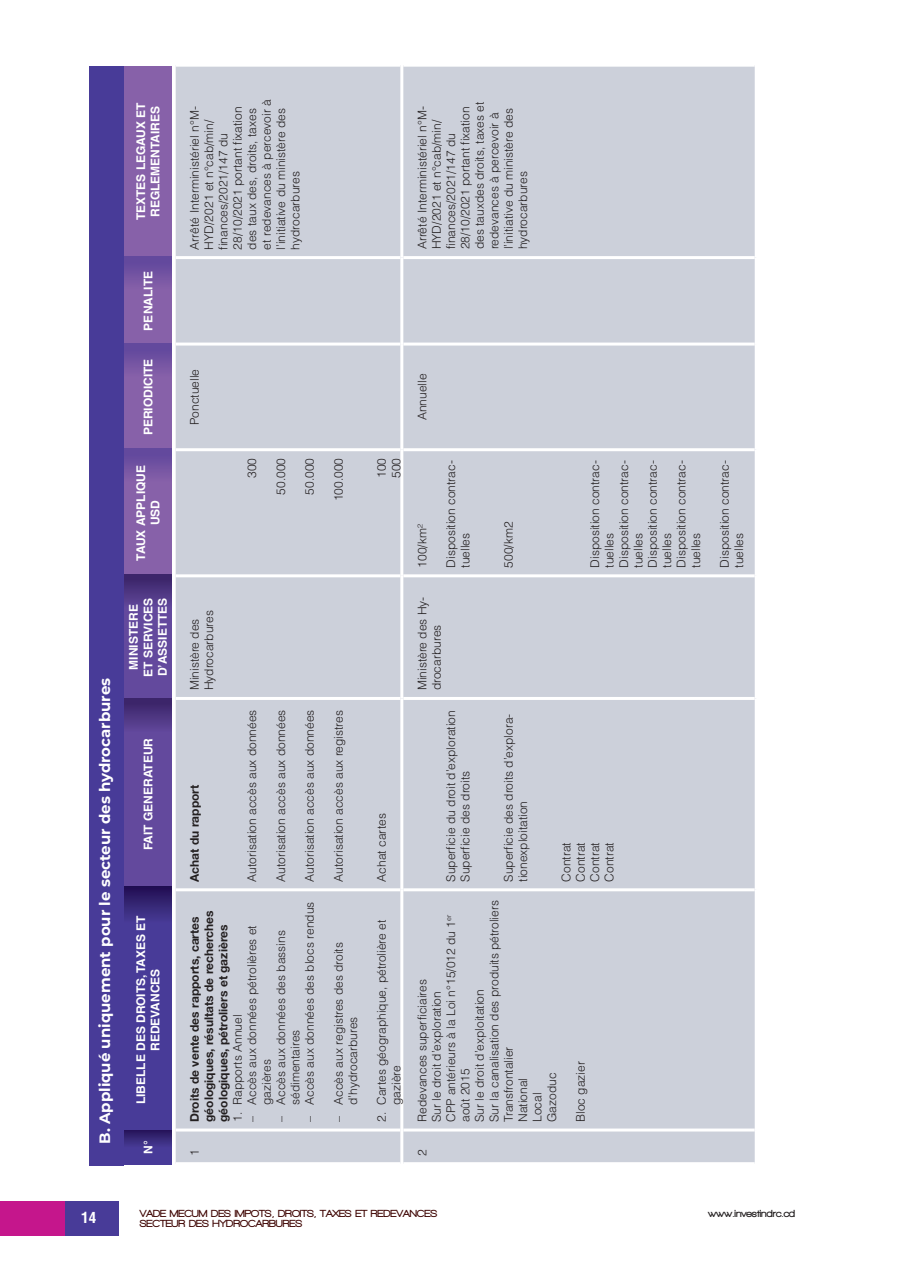
<style>
.page{position:relative;width:910px;height:1280px;background:#fff}
.page>*{position:absolute;margin:0;border:0;box-sizing:border-box;transform-origin:0 0}
.t1{font:700 15px "Montserrat";color:#fff}
.t2{font:700 condensed 15px "Helvetica CE";color:#fff}
.t3{font:300 12px/14.4px "Helvetica";color:#231f20}
.t4{font:700 12px/14.4px "Helvetica LT";color:#fff;text-align:center}
.t5{font:700 12px/14.4px "Helvetica Neue LT Std";color:#231f20}
.t6{font:900 10.5px/10.5px "Walkway";color:#3d0300}
.t7{font:900 10.5px "Walkway";color:#231f20}
</style>
<div class="page">
<div style="left:123px;top:869px;width:48px;height:296px;background:#483b98"></div>
<div style="left:123px;top:531px;width:48px;height:358px;background:#63499d"></div>
<div style="left:123px;top:66px;width:48px;height:508px;background:#8761a9"></div>
<div style="left:123px;top:1130px;width:48px;height:20px;background:linear-gradient(to bottom,#27165a,#493d9a)"></div>
<div style="left:123px;top:887px;width:48px;height:49px;background:linear-gradient(to bottom,#251357,#5045a6)"></div>
<div style="left:123px;top:574px;width:48px;height:50px;background:linear-gradient(to bottom,#3b2569,#6b51a8)"></div>
<div style="left:123px;top:699px;width:48px;height:49px;background:linear-gradient(to bottom,#3b2569,#6d52aa)"></div>
<div style="left:123px;top:344px;width:48px;height:49px;background:linear-gradient(to bottom,#61489c,#9167ac)"></div>
<div style="left:123px;top:449px;width:48px;height:49px;background:linear-gradient(to bottom,#61489c,#9167ac)"></div>
<div style="left:123px;top:256px;width:48px;height:50px;background:linear-gradient(to bottom,#61479c,#8f66ac)"></div>
<div style="left:89px;top:66px;width:34px;height:1099px;background:#483b98"></div>
<div style="left:176px;top:67px;width:579px;height:1095px;background:#ccd0da"></div>
<hr style="left:176px;top:1128px;width:224px;height:3px;background:#fff">
<hr style="left:176px;top:888px;width:224px;height:3px;background:#fff">
<hr style="left:176px;top:697px;width:224px;height:3px;background:#fff">
<hr style="left:176px;top:574px;width:224px;height:3px;background:#fff">
<hr style="left:176px;top:448px;width:224px;height:3px;background:#fff">
<hr style="left:176px;top:343px;width:224px;height:3px;background:#fff">
<hr style="left:176px;top:256px;width:224px;height:3px;background:#fff">
<hr style="left:403px;top:1128px;width:352px;height:3px;background:#fff">
<hr style="left:403px;top:888px;width:352px;height:3px;background:#fff">
<hr style="left:403px;top:697px;width:352px;height:3px;background:#fff">
<hr style="left:403px;top:574px;width:352px;height:3px;background:#fff">
<hr style="left:403px;top:448px;width:352px;height:3px;background:#fff">
<hr style="left:403px;top:343px;width:352px;height:3px;background:#fff">
<hr style="left:403px;top:256px;width:352px;height:3px;background:#fff">
<hr style="left:400px;top:1130px;width:3px;height:35px;background:#fff">
<hr style="left:400px;top:890px;width:3px;height:240px;background:#fff">
<hr style="left:400px;top:698px;width:3px;height:192px;background:#fff">
<hr style="left:400px;top:576px;width:3px;height:122px;background:#fff">
<hr style="left:400px;top:450px;width:3px;height:126px;background:#fff">
<hr style="left:400px;top:344px;width:3px;height:106px;background:#fff">
<hr style="left:400px;top:258px;width:3px;height:86px;background:#fff">
<hr style="left:400px;top:64px;width:3px;height:194px;background:#fff">
<div style="left:0;top:1201px;width:65px;height:34px;background:#c5168c"></div>
<div style="left:65px;top:1201px;width:54px;height:34px;background:#483b98"></div>
<p class="t4" style="left:134px;top:220px;width:120px;text-align:left;rotate:-90deg">TEXTES LEGAUX ET<br>REGLEMENTAIRES</p>
<p class="t1" style="left:94px;top:1144px;width:468px;rotate:-90deg">B. Appliqué uniquement pour le secteur des hydrocarbures</p>
<p class="t4" style="left:141px;top:330px;width:61px;rotate:-90deg">PENALITE</p>
<p class="t4" style="left:141px;top:435px;width:78px;rotate:-90deg">PERIODICITE</p>
<p class="t4" style="left:134px;top:560px;width:97px;rotate:-90deg">TAUX APPLIQUE<br>USD</p>
<p class="t4" style="left:126px;top:676px;width:80px;rotate:-90deg">MINISTERE<br>ET SERVICES<br>D’ASSIETTES</p>
<p class="t4" style="left:141px;top:850px;width:113px;rotate:-90deg">FAIT GENERATEUR</p>
<p class="t4" style="left:134px;top:1104px;width:191px;rotate:-90deg">LIBELLE DES DROITS, TAXES ET<br>REDEVANCES</p>
<p class="t4" style="left:141px;top:1153px;width:15px;rotate:-90deg">N°</p>
<p class="t3" style="left:187px;top:249px;width:152px;rotate:-90deg">Arrêté Interministériel n°M-<br>HYD/2021 et n°cab/min/ finances/2021/147 du<br>28/10/2021 portant fixation des taux des, droits, taxes et redevances à percevoir à l’initiative du ministère des hydrocarbures</p>
<p class="t3" style="left:415px;top:249px;width:149px;rotate:-90deg">Arrêté Interministériel n°M-<br>HYD/2021 et n°cab/min/ finances/2021/147 du<br>28/10/2021 portant fixation des tauxdes droits, taxes et redevances à percevoir à l’initiative du ministère des hydrocarbures</p>
<p class="t3" style="left:187px;top:425px;width:58px;rotate:-90deg">Ponctuelle</p>
<p class="t3" style="left:245px;top:478px;width:22px;rotate:-90deg">300</p>
<p class="t3" style="left:273px;top:494px;width:38px;rotate:-90deg">50.000</p>
<p class="t3" style="left:302px;top:494px;width:38px;rotate:-90deg">50.000</p>
<p class="t3" style="left:331px;top:501px;width:45px;rotate:-90deg">100.000</p>
<p class="t3" style="left:374px;top:478px;width:22px;rotate:-90deg">100<br>500</p>
<p class="t3" style="left:187px;top:690px;width:82px;rotate:-90deg">Ministère des<br>Hydrocarbures</p>
<p class="t5" style="left:187px;top:882px;width:98px;rotate:-90deg">Achat du rapport</p>
<p class="t3" style="left:245px;top:882px;width:174px;rotate:-90deg">Autorisation accès aux données</p>
<p class="t3" style="left:273px;top:882px;width:174px;rotate:-90deg">Autorisation accès aux données</p>
<p class="t3" style="left:302px;top:882px;width:174px;rotate:-90deg">Autorisation accès aux données</p>
<p class="t3" style="left:331px;top:882px;width:173px;rotate:-90deg">Autorisation accès aux registres</p>
<p class="t3" style="left:374px;top:882px;width:70px;rotate:-90deg">Achat cartes</p>
<p class="t3" style="left:302px;top:1122px;width:222px;rotate:-90deg">– Accès aux données des blocs rendus</p>
<p class="t5" style="left:187px;top:1122px;width:213px;rotate:-90deg">Droits de vente des rapports, cartes géologiques, résultats de recherches géologiques, pétroliers et gazières</p>
<p class="t3" style="left:245px;top:1105px;width:181px;text-indent:-17px;rotate:-90deg">– Accès aux données pétrolières et gazières</p>
<p class="t3" style="left:273px;top:1105px;width:176px;text-indent:-17px;rotate:-90deg">– Accès aux données des bassins sédimentaires</p>
<p class="t3" style="left:230px;top:1122px;width:109px;rotate:-90deg">1. Rapports Annuel</p>
<p class="t3" style="left:187px;top:1155px;width:8px;rotate:-90deg">1</p>
<p class="t3" style="left:331px;top:1105px;width:164px;text-indent:-17px;rotate:-90deg">– Accès aux registres des droits d’hydrocarbures</p>
<p class="t3" style="left:374px;top:1105px;width:187px;text-indent:-17px;rotate:-90deg">2. Cartes géographique, pétrolière et gazière</p>
<p class="t3" style="left:415px;top:420px;width:48px;rotate:-90deg">Annuelle</p>
<p class="t3" style="left:415px;top:568px;width:45px;rotate:-90deg">100/km²</p>
<p class="t3" style="left:443px;top:568px;width:109px;rotate:-90deg">Disposition contrac&shy;tuelles</p>
<p class="t3" style="left:415px;top:690px;width:95px;rotate:-90deg">Ministère des Hy&shy;drocarbures</p>
<p class="t3" style="left:501px;top:568px;width:48px;rotate:-90deg">500/km2</p>
<p class="t3" style="left:443px;top:882px;width:173px;rotate:-90deg">Superficie du droit d’exploration<br>Superficie des droits</p>
<p class="t3" style="left:501px;top:882px;width:170px;rotate:-90deg">Superficie des droits d’explora&shy;tionexploitation</p>
<p class="t3" style="left:587px;top:568px;width:109px;rotate:-90deg">Disposition contrac&shy;tuelles<br>Disposition contrac&shy;tuelles<br>Disposition contrac&shy;tuelles<br>Disposition contrac&shy;tuelles</p>
<p class="t3" style="left:717px;top:568px;width:109px;rotate:-90deg">Disposition contrac&shy;tuelles</p>
<p class="t3" style="left:559px;top:882px;width:41px;text-align:justify;rotate:-90deg">Contrat Contrat Contrat Contrat</p>
<p class="t3" style="left:415px;top:1122px;width:223px;rotate:-90deg">Redevances superficiaires<br>Sur le droit d’exploration<br>CPP antérieurs à la Loi n°15/012 du 1<sup>er </sup>août 2015<br>Sur le droit d’exploitation<br>Sur la canalisation des produits pétroliers<br>Transfrontalier<br>National<br>Local<br>Gazoduc</p>
<p class="t3" style="left:415px;top:1155px;width:8px;rotate:-90deg">2</p>
<p class="t3" style="left:573px;top:1122px;width:62px;rotate:-90deg">Bloc gazier</p>
<p class="t2" style="left:81px;top:1208px;width:17px">14</p>
<p class="t6" style="left:140px;top:1208px;width:299px">VADE MECUM DES IMPOTS, DROITS, TAXES ET REDEVANCES<br>SECTEUR DES HYDROCARBURES</p>
<p class="t7" style="left:708px;top:1208px;width:89px">www.investindrc.cd</p>
</div>
